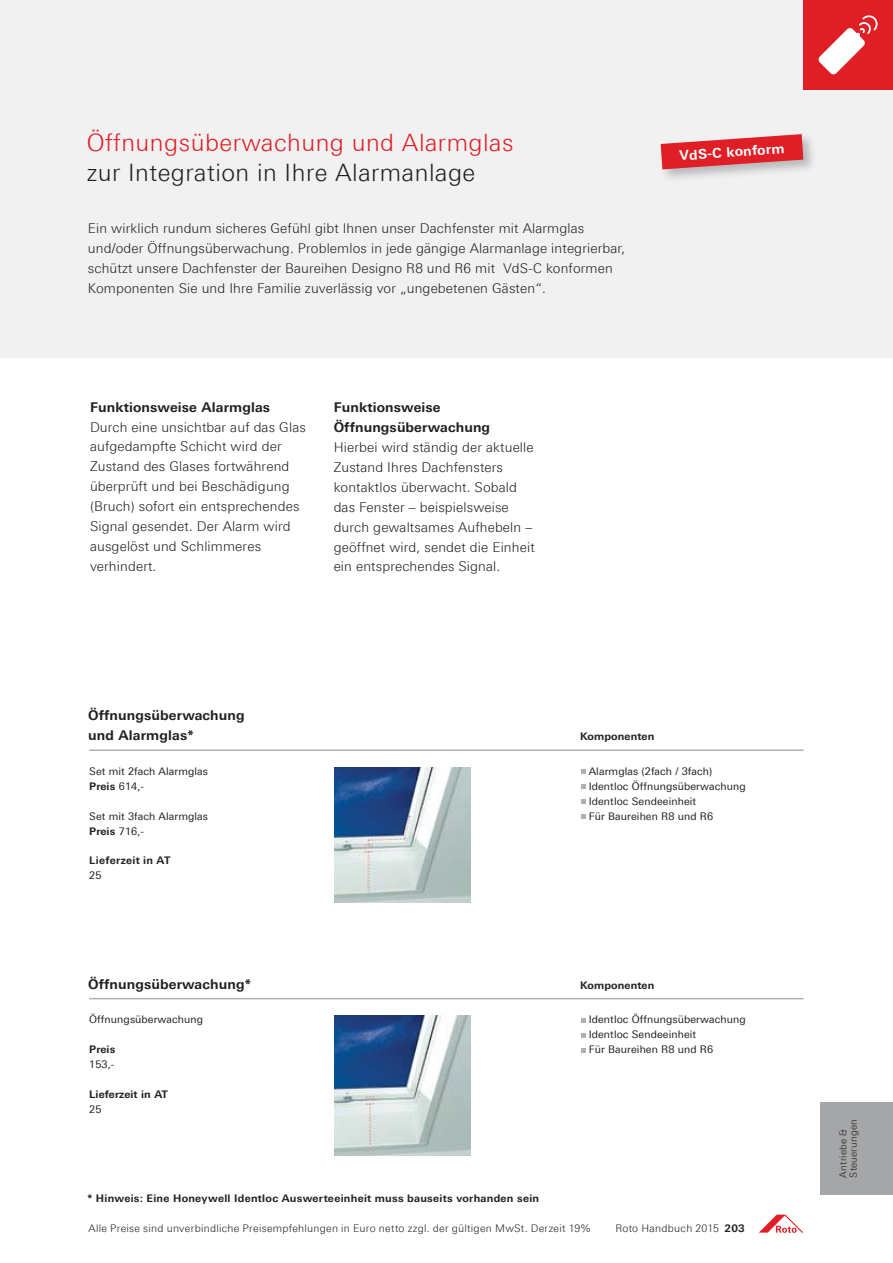
<style>
.page{position:relative;width:893px;height:1263px;background:#fff}
.page>*{position:absolute;margin:0;border:0;box-sizing:border-box;transform-origin:0 0}
.t1{font:300 24px "LT Univers Basic";letter-spacing:.02em;color:#df1e25}
.t2{font:300 24px "LT Univers Basic";letter-spacing:.02em;color:#231f20}
.t3{font:300 13.5px/19.8px "LT Univers Basic";letter-spacing:.01em;color:#231f20}
.t4{font:700 13.5px/20px "LT Univers Basic";letter-spacing:.01em;color:#231f20}
.t5{font:700 13.5px "LT Univers Basic";color:#fff}
.t6{font:10.5px/14.9px "LT Univers Basic";letter-spacing:.01em;color:#231f20}
.t7{font:700 10.5px "LT Univers Basic";letter-spacing:.025em;color:#231f20}
.t8{font:300 10.5px "LT Univers Basic";letter-spacing:.025em;color:#231f20}
.t9{font:300 9.75px/10.2px "LT Univers Basic";letter-spacing:.02em;color:#231f20}
.s1{font-weight:700}
</style>
<div class="page">
<svg style="left:759px;top:1215px;width:44px;height:18px"></svg>
<div style="left:0;top:0;width:893px;height:357px;background:#f2f1f1"></div>
<div style="left:803px;top:0;width:90px;height:90px;background:#df1e25"></div>
<svg style="left:818px;top:15px;width:59px;height:60px"></svg>
<img style="left:335px;top:767px;width:135px;height:136px">
<img style="left:335px;top:1016px;width:135px;height:139px">
<svg style="left:581px;top:800px;width:5px;height:4px"></svg>
<svg style="left:581px;top:785px;width:4px;height:4px"></svg>
<svg style="left:581px;top:1033px;width:4px;height:4px"></svg>
<svg style="left:581px;top:770px;width:4px;height:4px"></svg>
<svg style="left:581px;top:1018px;width:4px;height:5px"></svg>
<hr style="left:89px;top:749px;width:714px;height:2px;background:#aeb0b2">
<hr style="left:89px;top:998px;width:714px;height:1px;background:#aeb0b2">
<svg style="left:581px;top:815px;width:5px;height:4px"></svg>
<svg style="left:581px;top:1048px;width:4px;height:4px"></svg>
<img style="left:660px;top:136px;width:153px;height:43px">
<svg style="left:661px;top:134px;width:142px;height:35px;background:#de5257"></svg>
<div style="left:820px;top:1102px;width:73px;height:93px;background:#a4a6a8"></div>
<h1 class="t1" style="left:87px;top:134px;width:428px">Öffnungsüberwachung und Alarmglas</h1>
<h1 class="t2" style="left:87px;top:164px;width:390px">zur Integration in Ihre Alarmanlage</h1>
<p class="t3" style="left:88px;top:220px;width:539px">Ein wirklich rundum sicheres Gefühl gibt Ihnen unser Dachfenster mit Alarmglas und/oder Öffnungsüberwachung. Problemlos in jede gängige Alarmanlage integrierbar, schützt unsere Dachfenster der Baureihen Designo R8 und R6 mit VdS-C konformen Komponenten Sie und Ihre Familie zuverlässig vor „ungebetenen Gästen“.</p>
<p class="t4" style="left:90px;top:399px;width:182px">Funktionsweise Alarmglas</p>
<p class="t3" style="left:90px;top:419px;width:217px">Durch eine unsichtbar auf das Glas aufgedampfte Schicht wird der<br>Zustand des Glases fortwährend überprüft und bei Beschädigung (Bruch) sofort ein entsprechendes<br>Signal gesendet. Der Alarm wird ausgelöst und Schlimmeres verhindert.</p>
<p class="t4" style="left:334px;top:399px;width:158px">Funktionsweise<br>Öffnungsüberwachung</p>
<p class="t3" style="left:334px;top:439px;width:203px">Hierbei wird ständig der aktuelle<br>Zustand Ihres Dachfensters kontaktlos überwacht. Sobald das Fenster – beispielsweise durch gewaltsames Aufhebeln – geöffnet wird, sendet die Einheit ein entsprechendes Signal.</p>
<p class="t5" style="left:679px;top:151px;width:107px;rotate:-4deg">VdS-C konform</p>
<p class="t4" style="left:88px;top:707px;width:158px">Öffnungsüberwachung und Alarmglas*</p>
<p class="t7" style="left:580px;top:733px;width:76px">Komponenten</p>
<p class="t6" style="left:89px;top:765px;width:120px">Set mit 2fach Alarmglas<br><span class="s1">Preis</span> 614,-</p>
<p class="t6" style="left:89px;top:810px;width:120px">Set mit 3fach Alarmglas<br><span class="s1">Preis</span> 716,-</p>
<p class="t7" style="left:89px;top:857px;width:83px">Lieferzeit in AT</p>
<p class="t6" style="left:89px;top:870px;width:14px">25</p>
<p class="t4" style="left:88px;top:976px;width:164px">Öffnungsüberwachung*</p>
<p class="t6" style="left:89px;top:1014px;width:115px">Öffnungsüberwachung</p>
<p class="t7" style="left:89px;top:1046px;width:28px">Preis</p>
<p class="t6" style="left:89px;top:1058px;width:27px">153,-</p>
<p class="t7" style="left:89px;top:1090px;width:80px">Lieferzeit in AT</p>
<p class="t6" style="left:89px;top:1103px;width:14px">25</p>
<p class="t7" style="left:88px;top:1195px;width:453px">* Hinweis: Eine Honeywell Identloc Auswerteeinheit muss bauseits vorhanden sein</p>
<p class="t6" style="left:589px;top:765px;width:158px">Alarmglas (2fach / 3fach)<br>Identloc Öffnungsüberwachung<br>Identloc Sendeeinheit<br>Für Baureihen R8 und R6</p>
<p class="t7" style="left:580px;top:981px;width:76px">Komponenten</p>
<p class="t6" style="left:589px;top:1014px;width:158px">Identloc Öffnungsüberwachung<br>Identloc Sendeeinheit<br>Für Baureihen R8 und R6</p>
<p class="t8" style="left:88px;top:1225px;width:503px">Alle Preise sind unverbindliche Preisempfehlungen in Euro netto zzgl. der gültigen MwSt. Derzeit 19%</p>
<p class="t8" style="left:615px;top:1225px;width:131px">Roto Handbuch 2015 <span class="s1">203</span></p>
<p class="t9" style="left:839px;top:1178px;width:60px;rotate:-90deg">Antriebe &amp;<br>Steuerungen</p>
</div>
